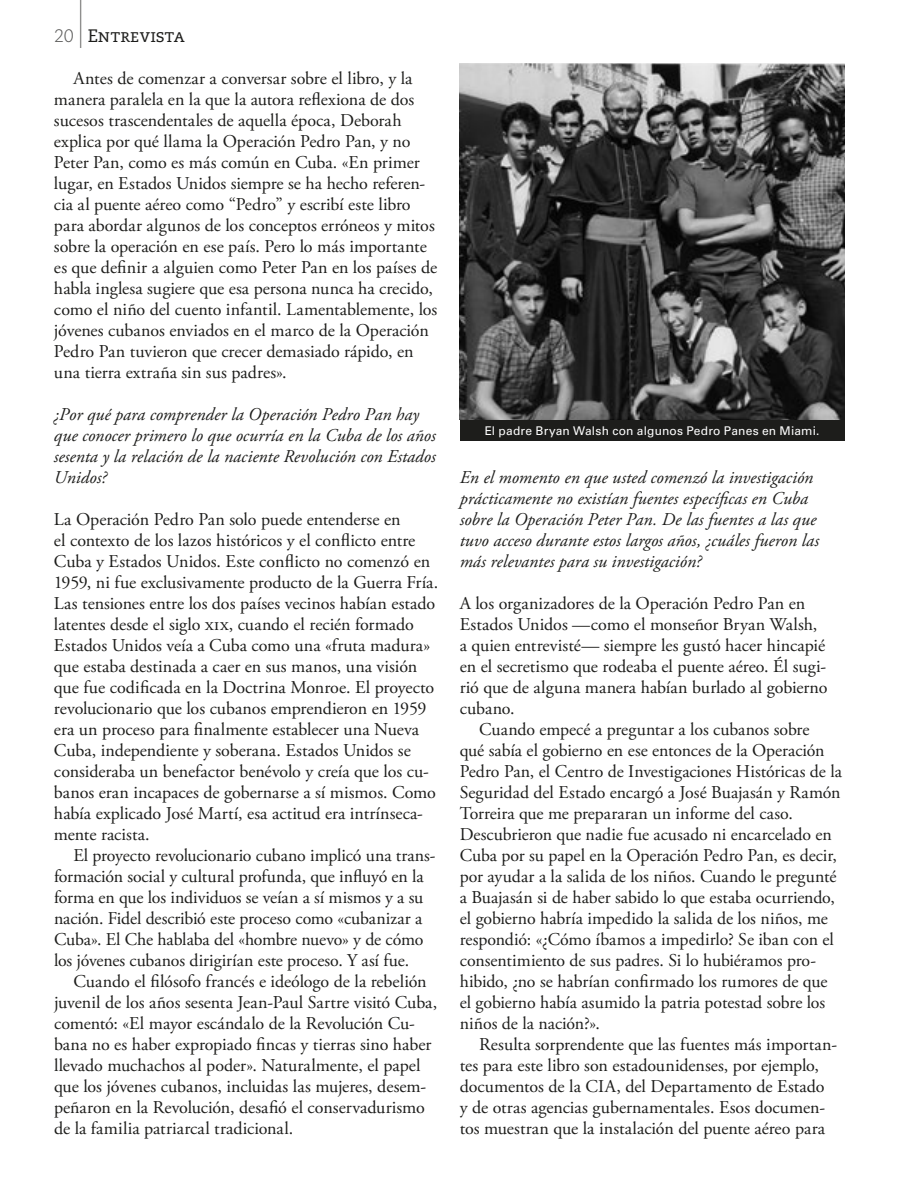
<style>
.page{position:relative;width:918px;height:1188px;background:#fff}
.page>*{position:absolute;margin:0;border:0;box-sizing:border-box;transform-origin:0 0}
.t1{font:300 72px "Caecilia";color:#575756;scale:.25 1}
.t2{font:18px/21px "Adobe Garamond Pro";color:#1d1d1b}
.t3{font:italic 18px/21px "Adobe Garamond Pro";color:#1d1d1b}
.t4{font:18px "Caecilia Roman SC";letter-spacing:-.005em;color:#1d1d1b}
.t5{font:300 18px "Caecilia";color:#575756}
.t6{font:12px "Univers LT Std";letter-spacing:.015em;color:#fff}
</style>
<div class="page">
<img style="left:460px;top:63px;width:384px;height:357px">
<div style="left:460px;top:420px;width:384px;height:21px;background:#1d1d1b"></div>
<h1 class="t1" style="left:79px;top:-35px;width:17px">|</h1>
<p class="t5" style="left:54px;top:26px;width:21px">20</p>
<p class="t4" style="left:88px;top:25px;width:99px">Entrevista</p>
<p class="t2" style="left:54px;top:68px;width:385px;text-indent:19px">Antes de comenzar a conversar sobre el libro, y la manera paralela en la que la autora reflexiona de dos sucesos trascendentales de aquella época, Deborah explica por qué llama la Operación Pedro Pan, y no Peter Pan, como es más común en Cuba. «En primer lugar, en Estados Unidos siempre se ha hecho referen&shy;cia al puente aéreo como “Pedro” y escribí este libro para abordar algunos de los conceptos erróneos y mitos sobre la operación en ese país. Pero lo más importante es que definir a alguien como Peter Pan en los países de habla inglesa sugiere que esa persona nunca ha crecido, como el niño del cuento infantil. Lamentablemente, los jóvenes cubanos enviados en el marco de la Operación Pedro Pan tuvieron que crecer demasiado rápido, en una tierra extraña sin sus padres».</p>
<p class="t3" style="left:54px;top:404px;width:383px">¿Por qué para comprender la Operación Pedro Pan hay que conocer primero lo que ocurría en la Cuba de los años sesenta y la relación de la naciente Revolución con Estados Unidos?</p>
<p class="t2" style="left:54px;top:510px;width:386px">La Operación Pedro Pan solo puede entenderse en<br>el contexto de los lazos históricos y el conflicto entre Cuba y Estados Unidos. Este conflicto no comenzó en 1959, ni fue exclusivamente producto de la Guerra Fría.<br>Las tensiones entre los dos países vecinos habían estado latentes desde el siglo xix, cuando el recién formado Estados Unidos veía a Cuba como una «fruta madura» que estaba destinada a caer en sus manos, una visión que fue codificada en la Doctrina Monroe. El proyecto revolucionario que los cubanos emprendieron en 1959 era un proceso para finalmente establecer una Nueva Cuba, independiente y soberana. Estados Unidos se consideraba un benefactor benévolo y creía que los cu&shy;banos eran incapaces de gobernarse a sí mismos. Como había explicado José Martí, esa actitud era intrínseca&shy;mente racista.</p>
<p class="t2" style="left:54px;top:845px;width:383px;text-indent:20px">El proyecto revolucionario cubano implicó una trans&shy;formación social y cultural profunda, que influyó en la forma en que los individuos se veían a sí mismos y a su nación. Fidel describió este proceso como «cubanizar a Cuba». El Che hablaba del «hombre nuevo» y de cómo los jóvenes cubanos dirigirían este proceso. Y así fue.</p>
<p class="t2" style="left:54px;top:971px;width:385px;text-indent:19px">Cuando el filósofo francés e ideólogo de la rebelión juvenil de los años sesenta Jean-Paul Sartre visitó Cuba, comentó: «El mayor escándalo de la Revolución Cu&shy;bana no es haber expropiado fincas y tierras sino haber llevado muchachos al poder». Naturalmente, el papel que los jóvenes cubanos, incluidas las mujeres, desem&shy;peñaron en la Revolución, desafió el conservadurismo de la familia patriarcal tradicional.</p>
<p class="t6" style="left:485px;top:423px;width:336px">El padre Bryan Walsh con algunos Pedro Panes en Miami.</p>
<p class="t3" style="left:460px;top:467px;width:361px">En el momento en que usted comenzó la investigación prácticamente no existían fuentes específicas en Cuba sobre la Operación Peter Pan. De las fuentes a las que tuvo acceso durante estos largos años, ¿cuáles fueron las más relevantes para su investigación?</p>
<p class="t2" style="left:460px;top:593px;width:369px">A los organizadores de la Operación Pedro Pan en Estados Unidos —como el monseñor Bryan Walsh, a quien entrevisté— siempre les gustó hacer hincapié en el secretismo que rodeaba el puente aéreo. Él sugi&shy;rió que de alguna manera habían burlado al gobierno cubano.</p>
<p class="t2" style="left:460px;top:719px;width:384px;text-indent:20px">Cuando empecé a preguntar a los cubanos sobre<br>qué sabía el gobierno en ese entonces de la Operación Pedro Pan, el Centro de Investigaciones Históricas de la Seguridad del Estado encargó a José Buajasán y Ramón Torreira que me prepararan un informe del caso.<br>Descubrieron que nadie fue acusado ni encarcelado en Cuba por su papel en la Operación Pedro Pan, es decir, por ayudar a la salida de los niños. Cuando le pregunté a Buajasán si de haber sabido lo que estaba ocurriendo, el gobierno habría impedido la salida de los niños, me respondió: «¿Cómo íbamos a impedirlo? Se iban con el consentimiento de sus padres. Si lo hubiéramos pro&shy;hibido, ¿no se habrían confirmado los rumores de que el gobierno había asumido la patria potestad sobre los niños de la nación?».</p>
<p class="t2" style="left:460px;top:1034px;width:379px;text-indent:19px">Resulta sorprendente que las fuentes más importan&shy;tes para este libro son estadounidenses, por ejemplo, documentos de la CIA, del Departamento de Estado<br>y de otras agencias gubernamentales. Esos documen&shy;tos muestran que la instalación del puente aéreo para</p>
</div>
